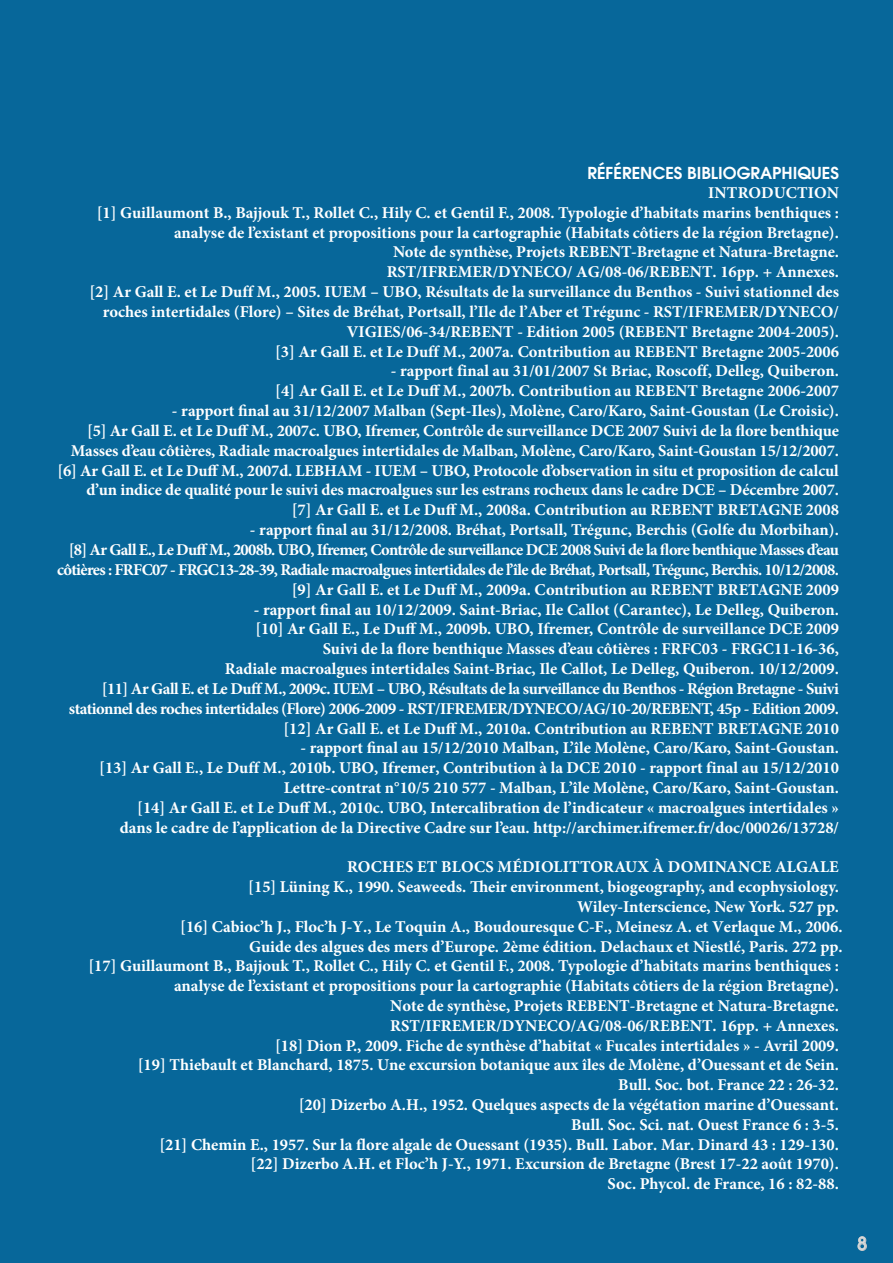
<style>
.page{position:relative;width:893px;height:1263px;background:#07679a}
.page>*{position:absolute;margin:0;border:0;box-sizing:border-box;transform-origin:0 0}
.t1{font:500 18px "Avant Garde LT";color:#dadada}
.t2{font:700 16.5px/19.8px "Minion Pro";color:#fff;text-align:right}
.t3{font:700 16.5px/19.8px "Minion Pro";letter-spacing:-.035em;color:#fff;text-align:right}
.t4{font:600 16.5px "Avant Garde LT";color:#fff}
</style>
<div class="page">
<svg style="left:857px;top:1236px;width:10px;height:15px"></svg>
<p class="t4" style="left:587px;top:162px;width:253px">RÉFÉRENCES BIBLIOGRAPHIQUES</p>
<p class="t2" style="left:89px;top:182px;width:751px">INTRODUCTION<br>[1] Guillaumont B., Bajjouk T., Rollet C., Hily C. et Gentil F., 2008. Typologie d’habitats marins benthiques : analyse de l’existant et propositions pour la cartographie (Habitats côtiers de la région Bretagne).<br>Note de synthèse, Projets REBENT-Bretagne et Natura-Bretagne.<br>RST/IFREMER/DYNECO/ AG/08-06/REBENT. 16pp. + Annexes.<br>[2] Ar Gall E. et Le Duff M., 2005. IUEM – UBO, Résultats de la surveillance du Benthos - Suivi stationnel des roches intertidales (Flore) – Sites de Bréhat, Portsall, l’Ile de l’Aber et Trégunc - RST/IFREMER/DYNECO/ VIGIES/06-34/REBENT - Edition 2005 (REBENT Bretagne 2004-2005).<br>[3] Ar Gall E. et Le Duff M., 2007a. Contribution au REBENT Bretagne 2005-2006</p>
<p class="t2" style="left:275px;top:361px;width:565px">- rapport final au 31/01/2007 St Briac, Roscoff, Delleg, Quiberon.<br>[4] Ar Gall E. et Le Duff M., 2007b. Contribution au REBENT Bretagne 2006-2007</p>
<p class="t2" style="left:57px;top:401px;width:783px">- rapport final au 31/12/2007 Malban (Sept-Iles), Molène, Caro/Karo, Saint-Goustan (Le Croisic).<br>[5] Ar Gall E. et Le Duff M., 2007c. UBO, Ifremer, Contrôle de surveillance DCE 2007 Suivi de la flore benthique Masses d’eau côtières, Radiale macroalgues intertidales de Malban, Molène, Caro/Karo, Saint-Goustan 15/12/2007. [6] Ar Gall E. et Le Duff M., 2007d. LEBHAM - IUEM – UBO, Protocole d’observation in situ et proposition de calcul d’un indice de qualité pour le suivi des macroalgues sur les estrans rocheux dans le cadre DCE – Décembre 2007.<br>[7] Ar Gall E. et Le Duff M., 2008a. Contribution au REBENT BRETAGNE 2008</p>
<p class="t3" style="left:57px;top:520px;width:783px">- rapport final au 31/12/2008. Bréhat, Portsall, Trégunc, Berchis (Golfe du Morbihan).<br>[8] Ar Gall E., Le Duff M., 2008b. UBO, Ifremer, Contrôle de surveillance DCE 2008 Suivi de la flore benthique Masses d’eau côtières : FRFC07 - FRGC13-28-39, Radiale macroalgues intertidales de l’île de Bréhat, Portsall, Trégunc, Berchis. 10/12/2008. [9] Ar Gall E. et Le Duff M., 2009a. Contribution au REBENT BRETAGNE 2009</p>
<p class="t2" style="left:69px;top:599px;width:771px">- rapport final au 10/12/2009. Saint-Briac, Ile Callot (Carantec), Le Delleg, Quiberon.<br>[10] Ar Gall E., Le Duff M., 2009b. UBO, Ifremer, Contrôle de surveillance DCE 2009<br>Suivi de la flore benthique Masses d’eau côtières : FRFC03 - FRGC11-16-36,<br>Radiale macroalgues intertidales Saint-Briac, Ile Callot, Le Delleg, Quiberon. 10/12/2009.<br>[11] Ar Gall E. et Le Duff M., 2009c. IUEM – UBO, Résultats de la surveillance du Benthos - Région Bretagne - Suivi stationnel des roches intertidales (Flore) 2006-2009 - RST/IFREMER/DYNECO/AG/10-20/REBENT, 45p - Edition 2009. [12] Ar Gall E. et Le Duff M., 2010a. Contribution au REBENT BRETAGNE 2010</p>
<p class="t2" style="left:99px;top:738px;width:741px">- rapport final au 15/12/2010 Malban, L’île Molène, Caro/Karo, Saint-Goustan.<br>[13] Ar Gall E., Le Duff M., 2010b. UBO, Ifremer, Contribution à la DCE 2010 - rapport final au 15/12/2010<br>Lettre-contrat n°10/5 210 577 - Malban, L’île Molène, Caro/Karo, Saint-Goustan.<br>[14] Ar Gall E. et Le Duff M., 2010c. UBO, Intercalibration de l’indicateur « macroalgues intertidales »<br>dans le cadre de l’application de la Directive Cadre sur l’eau. http://archimer.ifremer.fr/doc/00026/13728/</p>
<p class="t2" style="left:88px;top:857px;width:756px">ROCHES ET BLOCS MÉDIOLITTORAUX À DOMINANCE ALGALE<br>[15] Lüning K., 1990. Seaweeds. Their environment, biogeography, and ecophysiology.<br>Wiley-Interscience, New York. 527 pp.<br>[16] Cabioc’h J., Floc’h J-Y., Le Toquin A., Boudouresque C-F., Meinesz A. et Verlaque M., 2006.<br>Guide des algues des mers d’Europe. 2ème édition. Delachaux et Niestlé, Paris. 272 pp.<br>[17] Guillaumont B., Bajjouk T., Rollet C., Hily C. et Gentil F., 2008. Typologie d’habitats marins benthiques : analyse de l’existant et propositions pour la cartographie (Habitats côtiers de la région Bretagne).<br>Note de synthèse, Projets REBENT-Bretagne et Natura-Bretagne.<br>RST/IFREMER/DYNECO/AG/08-06/REBENT. 16pp. + Annexes.<br>[18] Dion P., 2009. Fiche de synthèse d’habitat « Fucales intertidales » - Avril 2009.<br>[19] Thiebault et Blanchard, 1875. Une excursion botanique aux îles de Molène, d’Ouessant et de Sein.<br>Bull. Soc. bot. France 22 : 26-32.<br>[20] Dizerbo A.H., 1952. Quelques aspects de la végétation marine d’Ouessant.<br>Bull. Soc. Sci. nat. Ouest France 6 : 3-5.<br>[21] Chemin E., 1957. Sur la flore algale de Ouessant (1935). Bull. Labor. Mar. Dinard 43 : 129-130.<br>[22] Dizerbo A.H. et Floc’h J-Y., 1971. Excursion de Bretagne (Brest 17-22 août 1970).<br>Soc. Phycol. de France, 16 : 82-88.</p>
<p class="t1" style="left:857px;top:1232px;width:11px">8</p>
</div>
